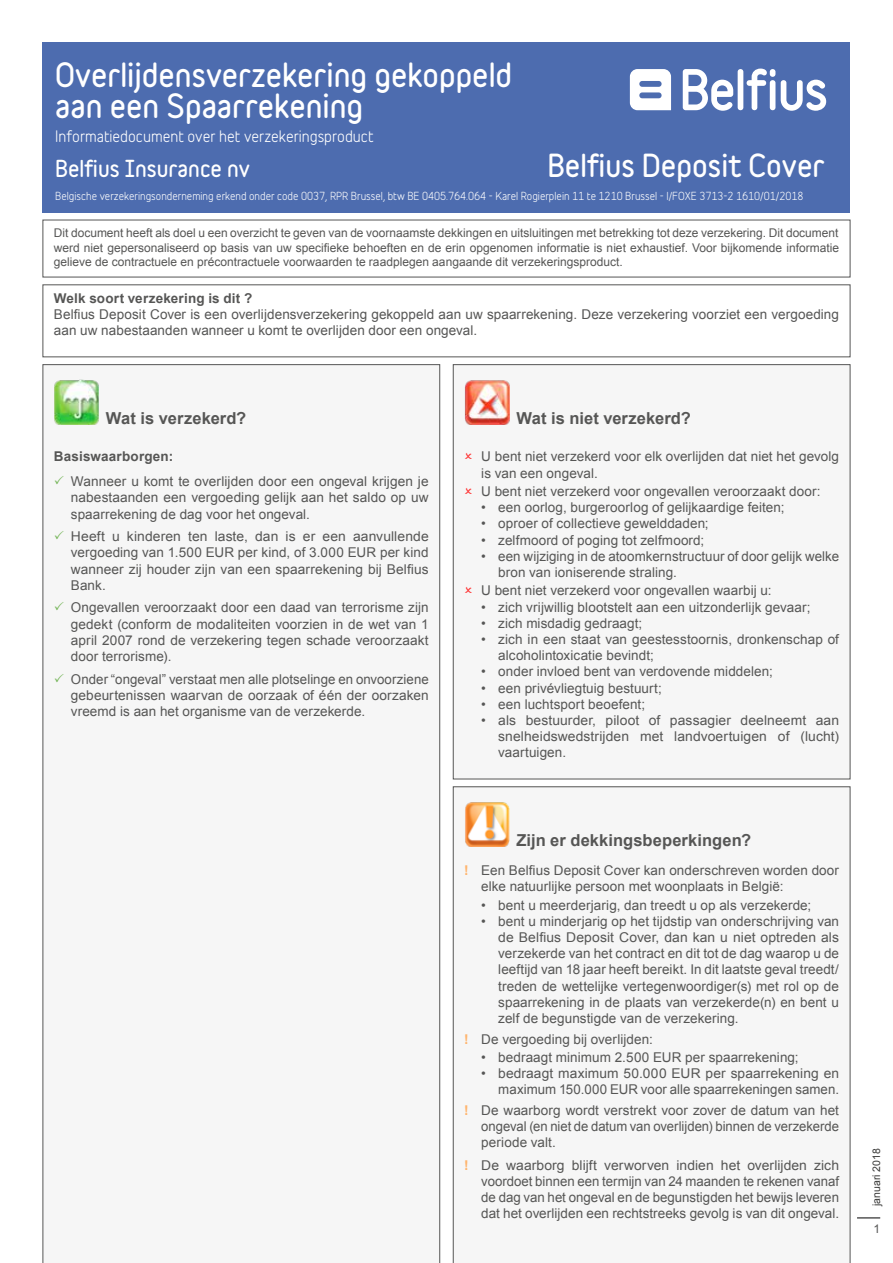
<style>
.page{position:relative;width:893px;height:1263px;background:#fff}
.page>*{position:absolute;margin:0;border:0;box-sizing:border-box;transform-origin:0 0}
.t1{font:700 30px/31.5px "Belfius Normal";color:#fff}
.t2{font:700 28.5px "Belfius Normal";color:#fff}
.t3{font:700 21px "Belfius Normal";color:#fff}
.t4{font:700 16.5px "Arial";letter-spacing:.005em;color:#565655}
.t5{font:15px "Belfius Alternative";color:#fff}
.t6{font:13.5px/16.2px "Arial";letter-spacing:.005em;color:#565655;text-align:justify}
.t7{font:700 13.5px "Arial";letter-spacing:.015em;color:#565655}
.t8{font:12px/14.4px "Arial";color:#565655;text-align:justify}
.t9{font:10.5px "Belfius Alternative";color:#fff}
.t10{font:10.5px "Arial";color:#3a3a39}
.s1{font-weight:700;color:#ffb46c}
</style>
<div class="page">
<svg style="left:857px;top:1217px;width:23px;height:1px"></svg>
<div style="left:43px;top:43px;width:807px;height:170px;background:#4d6caf"></div>
<div style="left:43px;top:284px;width:807px;height:73px;border:1px solid #565655"></div>
<div style="left:43px;top:364px;width:397px;height:899px;background:#f6f6f6"></div>
<div style="left:453px;top:365px;width:397px;height:414px;background:#f6f6f6"></div>
<img style="left:54px;top:380px;width:45px;height:45px">
<img style="left:465px;top:380px;width:44px;height:45px">
<svg style="left:630px;top:69px;width:41px;height:41px;background:#e0e6f1"></svg>
<svg style="left:683px;top:69px;width:50px;height:42px"></svg>
<div style="left:738px;top:69px;width:5px;height:41px;background:#fff;border-radius:3px"></div>
<svg style="left:747px;top:69px;width:28px;height:41px"></svg>
<svg style="left:781px;top:80px;width:45px;height:31px"></svg>
<div style="left:453px;top:786px;width:397px;height:477px;background:#f6f6f6"></div>
<img style="left:465px;top:802px;width:44px;height:45px">
<svg style="left:55px;top:476px;width:9px;height:8px"></svg>
<svg style="left:55px;top:531px;width:9px;height:8px"></svg>
<svg style="left:55px;top:602px;width:9px;height:9px"></svg>
<svg style="left:55px;top:673px;width:9px;height:9px"></svg>
<h1 class="t1" style="left:55px;top:58px;width:458px">Overlijdensverzekering gekoppeld aan een Spaarrekening</h1>
<p class="t5" style="left:55px;top:123px;width:320px">Informatiedocument over het verzekeringsproduct</p>
<h3 class="t3" style="left:55px;top:153px;width:196px">Belfius Insurance nv</h3>
<h2 class="t2" style="left:547px;top:144px;width:279px">Belfius Deposit Cover</h2>
<p class="t9" style="left:55px;top:187px;width:750px">Belgische verzekeringsonderneming erkend onder code 0037, RPR Brussel, btw BE 0405.764.064 - Karel Rogierplein 11 te 1210 Brussel - I/FOXE 3713-2 1610/01/2018</p>
<p class="t8" style="left:54px;top:226px;width:787px">Dit document heeft als doel u een overzicht te geven van de voornaamste dekkingen en uitsluitingen met betrekking tot deze verzekering. Dit document werd niet gepersonaliseerd op basis van uw specifieke behoeften en de erin opgenomen informatie is niet exhaustief. Voor bijkomende informatie gelieve de contractuele en précontractuele voorwaarden te raadplegen aangaande dit verzekeringsproduct.</p>
<p class="t7" style="left:54px;top:289px;width:200px">Welk soort verzekering is dit ?</p>
<p class="t6" style="left:54px;top:306px;width:787px">Belfius Deposit Cover is een overlijdensverzekering gekoppeld aan uw spaarrekening. Deze verzekering voorziet een vergoeding aan uw nabestaanden wanneer u komt te overlijden door een ongeval.</p>
<p class="t4" style="left:106px;top:407px;width:142px">Wat is verzekerd?</p>
<p class="t7" style="left:54px;top:448px;width:121px">Basiswaarborgen:</p>
<p class="t6" style="left:71px;top:473px;width:359px">Wanneer u komt te overlijden door een ongeval krijgen je nabestaanden een vergoeding gelijk aan het saldo op uw spaarrekening de dag voor het ongeval.</p>
<p class="t6" style="left:71px;top:528px;width:359px">Heeft u kinderen ten laste, dan is er een aanvullende vergoeding van 1.500 EUR per kind, of 3.000 EUR per kind wanneer zij houder zijn van een spaarrekening bij Belfius Bank.</p>
<p class="t6" style="left:71px;top:600px;width:359px">Ongevallen veroorzaakt door een daad van terrorisme zijn gedekt (conform de modaliteiten voorzien in de wet van 1 april 2007 rond de verzekering tegen schade veroorzaakt door terrorisme).</p>
<p class="t6" style="left:71px;top:671px;width:359px">Onder “ongeval” verstaat men alle plotselinge en onvoorziene gebeurtenissen waarvan de oorzaak of één der oorzaken vreemd is aan het organisme van de verzekerde.</p>
<p class="t4" style="left:516px;top:407px;width:176px">Wat is niet verzekerd?</p>
<p class="t6" style="left:481px;top:449px;width:359px">U bent niet verzekerd voor elk overlijden dat niet het gevolg is van een ongeval.</p>
<p class="t6" style="left:481px;top:483px;width:341px">U bent niet verzekerd voor ongevallen veroorzaakt door:</p>
<p class="t6" style="left:481px;top:499px;width:305px">• een oorlog, burgeroorlog of gelijkaardige feiten;</p>
<p class="t6" style="left:481px;top:516px;width:229px">• oproer of collectieve gewelddaden;</p>
<p class="t6" style="left:481px;top:532px;width:225px">• zelfmoord of poging tot zelfmoord;</p>
<p class="t6" style="left:498px;top:548px;width:342px;text-indent:-17px">• een wijziging in de atoomkernstructuur of door gelijk welke bron van ioniserende straling.</p>
<p class="t6" style="left:481px;top:583px;width:292px">U bent niet verzekerd voor ongevallen waarbij u:</p>
<p class="t6" style="left:481px;top:599px;width:331px">• zich vrijwillig blootstelt aan een uitzonderlijk gevaar;</p>
<p class="t6" style="left:481px;top:615px;width:163px">• zich misdadig gedraagt;</p>
<p class="t6" style="left:498px;top:631px;width:342px;text-indent:-17px">• zich in een staat van geestesstoornis, dronkenschap of alcoholintoxicatie bevindt;</p>
<p class="t6" style="left:481px;top:664px;width:293px">• onder invloed bent van verdovende middelen;</p>
<p class="t6" style="left:481px;top:680px;width:182px">• een privévliegtuig bestuurt;</p>
<p class="t6" style="left:481px;top:696px;width:165px">• een luchtsport beoefent;</p>
<p class="t6" style="left:498px;top:712px;width:342px;text-indent:-17px">• als bestuurder, piloot of passagier deelneemt aan snelheidswedstrijden met landvoertuigen of (lucht) vaartuigen.</p>
<p class="t4" style="left:516px;top:829px;width:236px">Zijn er dekkingsbeperkingen?</p>
<p class="t6" style="left:481px;top:862px;width:359px;text-indent:-17px"><span class="s1">!</span> Een Belfius Deposit Cover kan onderschreven worden door elke natuurlijke persoon met woonplaats in België:</p>
<p class="t6" style="left:481px;top:897px;width:332px">• bent u meerderjarig, dan treedt u op als verzekerde;</p>
<p class="t6" style="left:498px;top:913px;width:342px;text-indent:-17px">• bent u minderjarig op het tijdstip van onderschrijving van de Belfius Deposit Cover, dan kan u niet optreden als verzekerde van het contract en dit tot de dag waarop u de leeftijd van 18 jaar heeft bereikt. In dit laatste geval treedt/ treden de wettelijke vertegenwoordiger(s) met rol op de spaarrekening in de plaats van verzekerde(n) en bent u zelf de begunstigde van de verzekering.</p>
<p class="t6" style="left:464px;top:1031px;width:190px"><span class="s1">!</span> De vergoeding bij overlijden:</p>
<p class="t6" style="left:481px;top:1049px;width:319px">• bedraagt minimum 2.500 EUR per spaarrekening;</p>
<p class="t6" style="left:481px;top:1065px;width:359px;text-align:right">• bedraagt maximum 50.000 EUR per spaarrekening en maximum 150.000 EUR voor alle spaarrekeningen samen.</p>
<p class="t6" style="left:481px;top:1102px;width:359px;text-indent:-17px"><span class="s1">!</span> De waarborg wordt verstrekt voor zover de datum van het ongeval (en niet de datum van overlijden) binnen de verzekerde periode valt.</p>
<p class="t6" style="left:481px;top:1157px;width:359px;text-indent:-17px"><span class="s1">!</span> De waarborg blijft verworven indien het overlijden zich voordoet binnen een termijn van 24 maanden te rekenen vanaf de dag van het ongeval en de begunstigden het bewijs leveren dat het overlijden een rechtstreeks gevolg is van dit ongeval.</p>
<p class="t10" style="left:870px;top:1206px;width:59px;rotate:-90deg">januari 2018</p>
<p class="t8" style="left:873px;top:1222px;width:8px">1</p>
</div>
